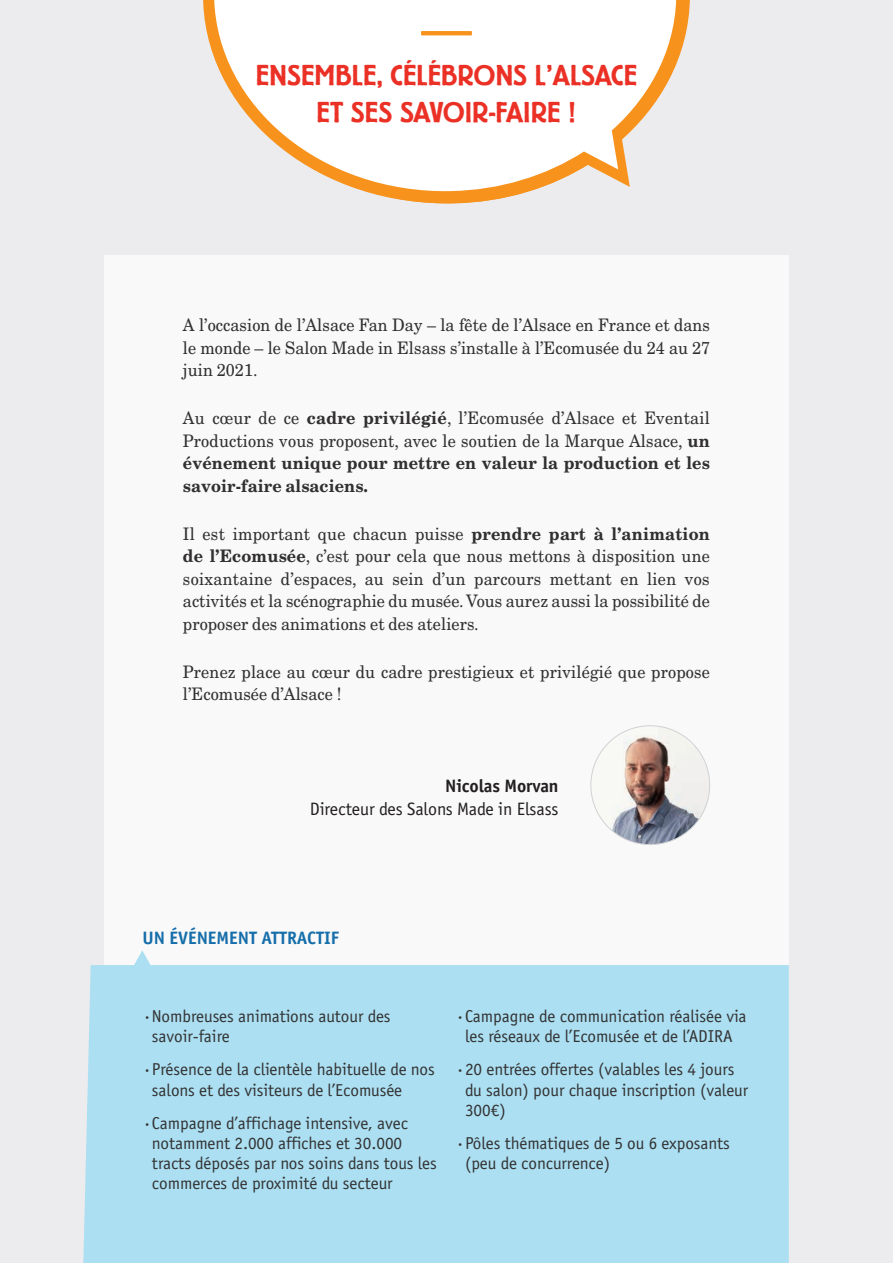
<style>
.page{position:relative;width:893px;height:1263px;background:#ececee}
.page>*{position:absolute;margin:0;border:0;box-sizing:border-box;transform-origin:0 0}
.t1{font:700 30px/37.5px "Berliner Grotesk";color:#eb3125;text-align:center}
.t2{font:18px "Officina Sans Std";letter-spacing:-.005em;color:#231f20}
.t3{font:700 18px "Officina Sans Std";letter-spacing:-.005em;color:#166eaa}
.t4{font:700 18px "Officina Sans Std";letter-spacing:-.005em;color:#231f20}
.t5{font:17.25px/22.5px "New Century Schlbk LT Std";letter-spacing:.005em;color:#312f30;text-align:justify;scale:.94 1}
.t6{font:17.25px/20.2px "Officina Sans Std";letter-spacing:-.005em;color:#333233}
.s1{font-weight:700}
</style>
<div class="page">
<div style="left:104px;top:255px;width:685px;height:929px;background:#fff"></div>
<div style="left:83px;top:965px;width:706px;height:298px;background:#abdff1"></div>
<svg style="left:403px;top:0;width:286px;height:204px"></svg>
<svg style="left:374px;top:194px;width:304px;height:6px"></svg>
<svg style="left:211px;top:0;width:467px;height:194px;fill:#fff"></svg>
<svg style="left:421px;top:31px;width:51px;height:5px"></svg>
<img style="left:591px;top:726px;width:119px;height:118px;border-radius:59px">
<svg style="left:128px;top:950px;width:29px;height:26px"></svg>
<h1 class="t1" style="left:256px;top:56px;width:383px">ENSEMBLE, CÉLÉBRONS L’ALSACE<br>ET SES SAVOIR-FAIRE !</h1>
<p class="t5" style="left:183px;top:314px;width:562px">A l’occasion de l’Alsace Fan Day – la fête de l’Alsace en France et dans le monde – le Salon Made in Elsass s’installe à l’Ecomusée du 24 au 27 juin 2021.</p>
<p class="t5" style="left:183px;top:407px;width:562px">Au cœur de ce <span class="s1">cadre privilégié</span>, l’Ecomusée d’Alsace et Eventail Productions vous proposent, avec le soutien de la Marque Alsace, <span class="s1">un événement unique pour mettre en valeur la production et les savoir-faire alsaciens.</span></p>
<p class="t5" style="left:183px;top:522px;width:562px">Il est important que chacun puisse <span class="s1">prendre part à l’animation de l’Ecomusée</span>, c’est pour cela que nous mettons à disposition une soixantaine d’espaces, au sein d’un parcours mettant en lien vos activités et la scénographie du musée. Vous aurez aussi la possibilité de proposer des animations et des ateliers.</p>
<p class="t5" style="left:183px;top:660px;width:562px">Prenez place au cœur du cadre prestigieux et privilégié que propose l’Ecomusée d’Alsace !</p>
<p class="t4" style="left:445px;top:775px;width:115px">Nicolas Morvan</p>
<p class="t2" style="left:310px;top:798px;width:250px">Directeur des Salons Made in Elsass</p>
<p class="t3" style="left:142px;top:926px;width:198px">UN ÉVÉNEMENT ATTRACTIF</p>
<p class="t6" style="left:152px;top:1006px;width:240px;text-indent:-10px"><span class="s1">·</span>Nombreuses animations autour des savoir-faire</p>
<p class="t6" style="left:152px;top:1059px;width:284px;text-indent:-10px"><span class="s1">·</span>Présence de la clientèle habituelle de nos salons et des visiteurs de l’Ecomusée</p>
<p class="t6" style="left:152px;top:1112px;width:286px;text-indent:-10px"><span class="s1">·</span>Campagne d’affichage intensive, avec notamment 2.000 affiches et 30.000 tracts déposés par nos soins dans tous les commerces de proximité du secteur</p>
<p class="t6" style="left:455px;top:1006px;width:292px;text-align:center"><span class="s1">·</span>Campagne de communication réalisée via les réseaux de l’Ecomusée et de l’ADIRA</p>
<p class="t6" style="left:465px;top:1059px;width:285px;text-indent:-10px"><span class="s1">·</span>20 entrées offertes (valables les 4 jours du salon) pour chaque inscription (valeur<br>300€)</p>
<p class="t6" style="left:465px;top:1133px;width:266px;text-indent:-10px"><span class="s1">·</span>Pôles thématiques de 5 ou 6 exposants (peu de concurrence)</p>
</div>
